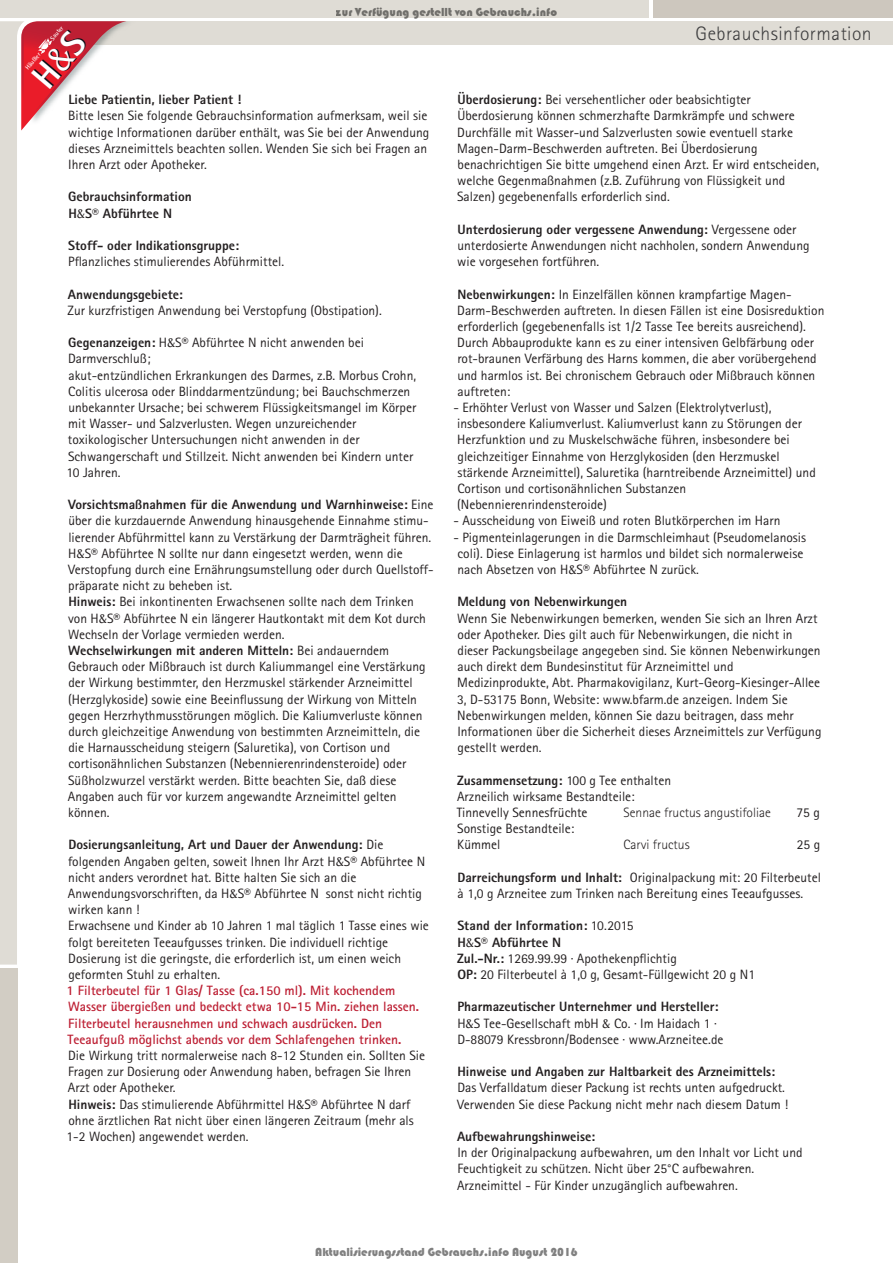
<style>
.page{position:relative;width:893px;height:1263px;background:#fff}
.page>*{position:absolute;margin:0;border:0;box-sizing:border-box;transform-origin:0 0}
.t1{font:300 19.5px "Rotis Sans Serif";letter-spacing:.025em;color:#3e3e3f}
.t2{font:13.5px/16.2px "Rotis Sans Serif";color:#231f20}
.t3{font:800 13.5px/16.2px "Rotis Sans Serif";color:#231f20}
.t4{font:700 13.5px/16.2px "Rotis Sans Serif";color:#bd1f33}
.t5{font:300 13.5px "Rotis Sans Serif";color:#231f20}
.t6{font:12px "Bauhaus 93";color:rgb(0 0 0/.5)}
.t7{font:700 6.3px "Rotis Sans Serif";color:#fff}
.s1{font-family:"Baker Signet";font-weight:400}
.s2{font-weight:800}
.s3{font-family:"Baker Signet"}
</style>
<div class="page">
<div style="left:60px;top:21px;width:833px;height:24px;background:#dfdcd5"></div>
<div style="left:653px;top:0;width:240px;height:17px;background:#cdc7be"></div>
<div style="left:0;top:0;width:649px;height:17px;background:#dfdcd5"></div>
<div style="left:0;top:969px;width:17px;height:294px;background:#d2cdc4"></div>
<svg style="left:0;top:21px;width:127px;height:943px"></svg>
<p class="t7" style="left:24px;top:66px;width:22px;rotate:-50deg">Häußler</p>
<p class="t7" style="left:49px;top:37px;width:18px;rotate:-50deg">Sauter</p>
<p class="t6" style="left:336px;top:6px;width:223px">zur Verfügung gestellt von Gebrauchs.info</p>
<h1 class="t1" style="left:696px;top:22px;width:178px">Gebrauchsinformation</h1>
<p class="t3" style="left:68px;top:91px;width:174px">Liebe Patientin, lieber Patient !</p>
<p class="t2" style="left:68px;top:108px;width:363px">Bitte lesen Sie folgende Gebrauchsinformation aufmerksam, weil sie wichtige Informationen darüber enthält, was Sie bei der Anwendung dieses Arzneimittels beachten sollen. Wenden Sie sich bei Fragen an Ihren Arzt oder Apotheker.</p>
<p class="t3" style="left:68px;top:188px;width:125px">Gebrauchsinformation<br>H<span class="s1">&amp;</span>S® Abführtee N</p>
<p class="t3" style="left:68px;top:237px;width:172px">Stoff- oder Indikationsgruppe:</p>
<p class="t2" style="left:68px;top:253px;width:217px">Pflanzliches stimulierendes Abführmittel.</p>
<p class="t3" style="left:68px;top:286px;width:117px">Anwendungsgebiete:</p>
<p class="t2" style="left:68px;top:302px;width:316px">Zur kurzfristigen Anwendung bei Verstopfung (Obstipation).</p>
<p class="t2" style="left:67px;top:334px;width:351px"><span class="s2">Gegenanzeigen:</span> H<span class="s3">&amp;</span>S® Abführtee N nicht anwenden bei Darmverschluß;<br>akut-entzündlichen Erkrankungen des Darmes, z.B. Morbus Crohn, Colitis ulcerosa oder Blinddarmentzündung; bei Bauchschmerzen unbekannter Ursache; bei schwerem Flüssigkeitsmangel im Körper mit Wasser- und Salzverlusten. Wegen unzureichender toxikologischer Untersuchungen nicht anwenden in der Schwangerschaft und Stillzeit. Nicht anwenden bei Kindern unter 10 Jahren.</p>
<p class="t2" style="left:68px;top:496px;width:367px"><span class="s2">Vorsichtsmaßnahmen für die Anwendung und Warnhinweise:</span> Eine über die kurzdauernde Anwendung hinausgehende Einnahme stimu&shy;lierender Abführmittel kann zu Verstärkung der Darmträgheit führen.<br>H<span class="s3">&amp;</span>S® Abführtee N sollte nur dann eingesetzt werden, wenn die Verstopfung durch eine Ernährungsumstellung oder durch Quellstoff&shy;präparate nicht zu beheben ist.<br><span class="s2">Hinweis:</span> Bei inkontinenten Erwachsenen sollte nach dem Trinken von H<span class="s3">&amp;</span>S® Abführtee N ein längerer Hautkontakt mit dem Kot durch Wechseln der Vorlage vermieden werden.<br><span class="s2">Wechselwirkungen mit anderen Mitteln:</span> Bei andauerndem Gebrauch oder Mißbrauch ist durch Kaliummangel eine Verstärkung der Wirkung bestimmter, den Herzmuskel stärkender Arzneimittel (Herzglykoside) sowie eine Beeinflussung der Wirkung von Mitteln gegen Herzrhythmusstörungen möglich. Die Kaliumverluste können durch gleichzeitige Anwendung von bestimmten Arzneimitteln, die die Harnausscheidung steigern (Saluretika), von Cortison und cortisonähnlichen Substanzen (Nebennierenrindensteroide) oder Süßholzwurzel verstärkt werden. Bitte beachten Sie, daß diese Angaben auch für vor kurzem angewandte Arzneimittel gelten können.</p>
<p class="t2" style="left:68px;top:837px;width:362px"><span class="s2">Dosierungsanleitung, Art und Dauer der Anwendung:</span> Die folgenden Angaben gelten, soweit Ihnen Ihr Arzt H<span class="s3">&amp;</span>S® Abführtee N nicht anders verordnet hat. Bitte halten Sie sich an die Anwendungsvorschriften, da H<span class="s3">&amp;</span>S® Abführtee N sonst nicht richtig wirken kann !<br>Erwachsene und Kinder ab 10 Jahren 1 mal täglich 1 Tasse eines wie folgt bereiteten Teeaufgusses trinken. Die individuell richtige Dosierung ist die geringste, die erforderlich ist, um einen weich geformten Stuhl zu erhalten.</p>
<p class="t4" style="left:67px;top:982px;width:354px">1 Filterbeutel für 1 Glas/ Tasse (ca.150 ml). Mit kochendem Wasser übergießen und bedeckt etwa 10-15 Min. ziehen lassen.<br>Filterbeutel herausnehmen und schwach ausdrücken. Den Teeaufguß möglichst abends vor dem Schlafengehen trinken.</p>
<p class="t2" style="left:67px;top:1047px;width:360px">Die Wirkung tritt normalerweise nach 8-12 Stunden ein. Sollten Sie Fragen zur Dosierung oder Anwendung haben, befragen Sie Ihren Arzt oder Apotheker.<br><span class="s2">Hinweis:</span> Das stimulierende Abführmittel H<span class="s3">&amp;</span>S® Abführtee N darf ohne ärztlichen Rat nicht über einen längeren Zeitraum (mehr als 1-2 Wochen) angewendet werden.</p>
<p class="t2" style="left:457px;top:91px;width:364px"><span class="s2">Überdosierung:</span> Bei versehentlicher oder beabsichtigter Überdosierung können schmerzhafte Darmkrämpfe und schwere Durchfälle mit Wasser-und Salzverlusten sowie eventuell starke Magen-Darm-Beschwerden auftreten. Bei Überdosierung benachrichtigen Sie bitte umgehend einen Arzt. Er wird entscheiden, welche Gegenmaßnahmen (z.B. Zuführung von Flüssigkeit und Salzen) gegebenenfalls erforderlich sind.</p>
<p class="t2" style="left:457px;top:221px;width:354px"><span class="s2">Unterdosierung oder vergessene Anwendung:</span> Vergessene oder unterdosierte Anwendungen nicht nachholen, sondern Anwendung wie vorgesehen fortführen.</p>
<p class="t2" style="left:457px;top:286px;width:369px"><span class="s2">Nebenwirkungen:</span> In Einzelfällen können krampfartige Magen-Darm-Beschwerden auftreten. In diesen Fällen ist eine Dosisreduktion erforderlich (gegebenenfalls ist 1/2 Tasse Tee bereits ausreichend).<br>Durch Abbauprodukte kann es zu einer intensiven Gelbfärbung oder rot-braunen Verfärbung des Harns kommen, die aber vorübergehend und harmlos ist. Bei chronischem Gebrauch oder Mißbrauch können auftreten:</p>
<p class="t2" style="left:453px;top:399px;width:364px">- Erhöhter Verlust von Wasser und Salzen (Elektrolytverlust), insbesondere Kaliumverlust. Kaliumverlust kann zu Störungen der Herzfunktion und zu Muskelschwäche führen, insbesondere bei gleichzeitiger Einnahme von Herzglykosiden (den Herzmuskel stärkende Arzneimittel), Saluretika (harntreibende Arzneimittel) und Cortison und cortisonähnlichen Substanzen (Nebennierenrindensteroide)</p>
<p class="t2" style="left:453px;top:513px;width:328px">- Ausscheidung von Eiweiß und roten Blutkörperchen im Harn</p>
<p class="t2" style="left:453px;top:529px;width:354px">- Pigmenteinlagerungen in die Darmschleimhaut (Pseudomelanosis coli). Diese Einlagerung ist harmlos und bildet sich normalerweise nach Absetzen von H<span class="s3">&amp;</span>S® Abführtee N zurück.</p>
<p class="t3" style="left:457px;top:593px;width:171px">Meldung von Nebenwirkungen</p>
<p class="t2" style="left:457px;top:610px;width:366px">Wenn Sie Nebenwirkungen bemerken, wenden Sie sich an Ihren Arzt oder Apotheker. Dies gilt auch für Nebenwirkungen, die nicht in dieser Packungsbeilage angegeben sind. Sie können Nebenwirkungen auch direkt dem Bundesinstitut für Arzneimittel und Medizinprodukte, Abt. Pharmakovigilanz, Kurt-Georg-Kiesinger-Allee 3, D-53175 Bonn, Website: www.bfarm.de anzeigen. Indem Sie Nebenwirkungen melden, können Sie dazu beitragen, dass mehr Informationen über die Sicherheit dieses Arzneimittels zur Verfügung gestellt werden.</p>
<p class="t2" style="left:457px;top:772px;width:216px"><span class="s2">Zusammensetzung:</span> 100 g Tee enthalten<br>Arzneilich wirksame Bestandteile:<br>Tinnevelly Sennesfrüchte</p>
<p class="t5" style="left:624px;top:805px;width:149px">Sennae fructus angustifoliae</p>
<p class="t2" style="left:796px;top:804px;width:25px">75 g</p>
<p class="t2" style="left:457px;top:820px;width:119px">Sonstige Bestandteile:<br>Kümmel</p>
<p class="t5" style="left:624px;top:837px;width:68px">Carvi fructus</p>
<p class="t2" style="left:797px;top:837px;width:25px">25 g</p>
<p class="t2" style="left:457px;top:869px;width:365px"><span class="s2">Darreichungsform und Inhalt:</span> Originalpackung mit: 20 Filterbeutel à 1,0 g Arzneitee zum Trinken nach Bereitung eines Teeaufgusses.</p>
<p class="t2" style="left:457px;top:918px;width:299px"><span class="s2">Stand der Information:</span> 10.2015<br><span class="s2">H</span><span class="s3">&amp;</span><span class="s2">S® Abführtee N<br>Zul.-Nr.:</span> 1269.99.99 · Apothekenpflichtig<br><span class="s2">OP:</span> 20 Filterbeutel à 1,0 g, Gesamt-Füllgewicht 20 g N1</p>
<p class="t2" style="left:457px;top:999px;width:268px"><span class="s2">Pharmazeutischer Unternehmer und Hersteller:<br></span>H<span class="s3">&amp;</span>S Tee-Gesellschaft mbH <span class="s3">&amp;</span> Co. · Im Haidach 1 ·<br>D-88079 Kressbronn/Bodensee · www.Arzneitee.de</p>
<p class="t3" style="left:457px;top:1063px;width:319px">Hinweise und Angaben zur Haltbarkeit des Arzneimittels:</p>
<p class="t2" style="left:457px;top:1080px;width:332px">Das Verfalldatum dieser Packung ist rechts unten aufgedruckt.<br>Verwenden Sie diese Packung nicht mehr nach diesem Datum !</p>
<p class="t3" style="left:457px;top:1128px;width:140px">Aufbewahrungshinweise:</p>
<p class="t2" style="left:457px;top:1144px;width:347px">In der Originalpackung aufbewahren, um den Inhalt vor Licht und<br>Feuchtigkeit zu schützen. Nicht über 25°C aufbewahren.<br>Arzneimittel - Für Kinder unzugänglich aufbewahren.</p>
<p class="t6" style="left:315px;top:1245px;width:264px">Aktualisierungsstand Gebrauchs.info August 2016</p>
</div>
